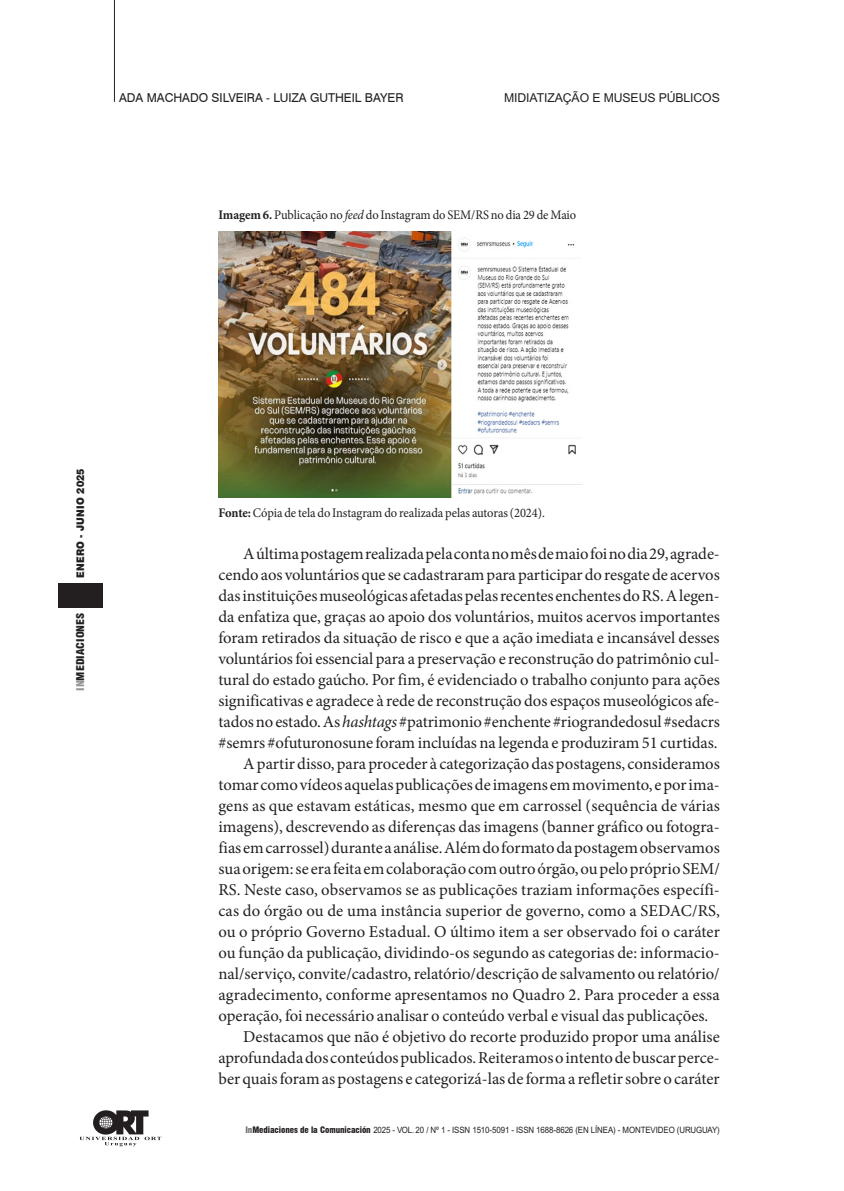
<style>
.page{position:relative;width:844px;height:1191px;background:#fff}
.page>*{position:absolute;margin:0;border:0;box-sizing:border-box;transform-origin:0 0}
._2014_TEXTO{font:16.62px/21px "Minion Pro";letter-spacing:-.005em;color:#231f20;text-align:justify}
._2014_Leyenda_de_foto{font:13.12px "Minion Pro";letter-spacing:-.005em;color:#231f20;scale:.95 1}
._2011_Arriba_AUTORES{font:12.25px "Swiss 721 BT";color:#231f20}
._2011_Arriba_TITULO{font:12.25px "Arial";letter-spacing:-.01em;color:#231f20}
.t1{font:900 10.5px "Swiss 721 BT";letter-spacing:.02em;color:#231f20;scale:.9 1}
.t2{font:900 condensed 10.5px "Swiss 721 BT";color:#231f20;scale:1.1 1}
.t3{font:8.75px "Arial";letter-spacing:-.01em;color:#231f20;scale:.9 1}
.s1{font-weight:700}
.s2{font-style:italic}
.s3{color:#939598}
.s4{font-family:"Swiss 721 BT";font-weight:900;font-stretch:condensed;color:#6c6d70}
.s5{font-family:"Swiss 721 BT";font-weight:900;font-stretch:condensed}
</style>
<div class="page">
<div style="left:58px;top:583px;width:45px;height:25px;background:#231f20"></div>
<hr style="left:114px;top:0;width:1px;height:102px;background:#231f20">
<svg style="left:79px;top:1110px;width:82px;height:36px"></svg>
<img style="left:218px;top:231px;width:363px;height:267px">
<p class="_2011_Arriba_AUTORES" style="left:119px;top:90px;width:286px">ADA MACHADO SILVEIRA - LUIZA GUTHEIL BAYER</p>
<p class="_2011_Arriba_TITULO" style="left:504px;top:90px;width:217px">MIDIATIZAÇÃO E MUSEUS PÚBLICOS</p>
<p class="_2014_Leyenda_de_foto" style="left:218px;top:206px;width:378px"><span class="s1">Imagem 6.</span> Publicação no <span class="s2">feed</span> do Instagram do SEM/RS no dia 29 de Maio</p>
<p class="t1" style="left:74px;top:578px;width:123px;rotate:-90deg">ENERO - JUNIO 2025</p>
<p class="t2" style="left:74px;top:691px;width:72px;rotate:-90deg"><span class="s3">IN</span>MEDIACIONES</p>
<p class="_2014_Leyenda_de_foto" style="left:218px;top:503px;width:345px"><span class="s1">Fonte:</span> Cópia de tela do Instagram do realizada pelas autoras (2024).</p>
<p class="_2014_TEXTO" style="left:218px;top:543px;width:503px;text-indent:25px">A última postagem realizada pela conta no mês de maio foi no dia 29, agrade&shy;cendo aos voluntários que se cadastraram para participar do resgate de acervos das instituições museológicas afetadas pelas recentes enchentes do RS. A legen&shy;da enfatiza que, graças ao apoio dos voluntários, muitos acervos importantes foram retirados da situação de risco e que a ação imediata e incansável desses voluntários foi essencial para a preservação e reconstrução do patrimônio cul&shy;tural do estado gaúcho. Por fim, é evidenciado o trabalho conjunto para ações significativas e agradece à rede de reconstrução dos espaços museológicos afe&shy;tados no estado. As <span class="s2">hashtags</span> #patrimonio #enchente #riograndedosul #sedacrs #semrs #ofuturonosune foram incluídas na legenda e produziram 51 curtidas.</p>
<p class="_2014_TEXTO" style="left:218px;top:753px;width:503px;text-indent:25px">A partir disso, para proceder à categorização das postagens, consideramos tomar como vídeos aquelas publicações de imagens em movimento, e por ima&shy;gens as que estavam estáticas, mesmo que em carrossel (sequência de várias imagens), descrevendo as diferenças das imagens (banner gráfico ou fotogra&shy;fias em carrossel) durante a análise. Além do formato da postagem observamos sua origem: se era feita em colaboração com outro órgão, ou pelo próprio SEM/ RS. Neste caso, observamos se as publicações traziam informações específi&shy;cas do órgão ou de uma instância superior de governo, como a SEDAC/RS, ou o próprio Governo Estadual. O último item a ser observado foi o caráter ou função da publicação, dividindo-os segundo as categorias de: informacio&shy;nal/serviço, convite/cadastro, relatório/descrição de salvamento ou relatório/ agradecimento, conforme apresentamos no Quadro 2. Para proceder a essa operação, foi necessário analisar o conteúdo verbal e visual das publicações.</p>
<p class="_2014_TEXTO" style="left:218px;top:1026px;width:503px;text-indent:25px">Destacamos que não é objetivo do recorte produzido propor uma análise aprofundada dos conteúdos publicados. Reiteramos o intento de buscar perce&shy;ber quais foram as postagens e categorizá-las de forma a refletir sobre o caráter</p>
<p class="t3" style="left:245px;top:1125px;width:528px"><span class="s4">In</span><span class="s5">Mediaciones de la Comunicación</span> 2025 - VOL. 20 / Nº 1 - ISSN 1510-5091 - ISSN 1688-8626 (EN LÍNEA) - MONTEVIDEO (URUGUAY)</p>
</div>
